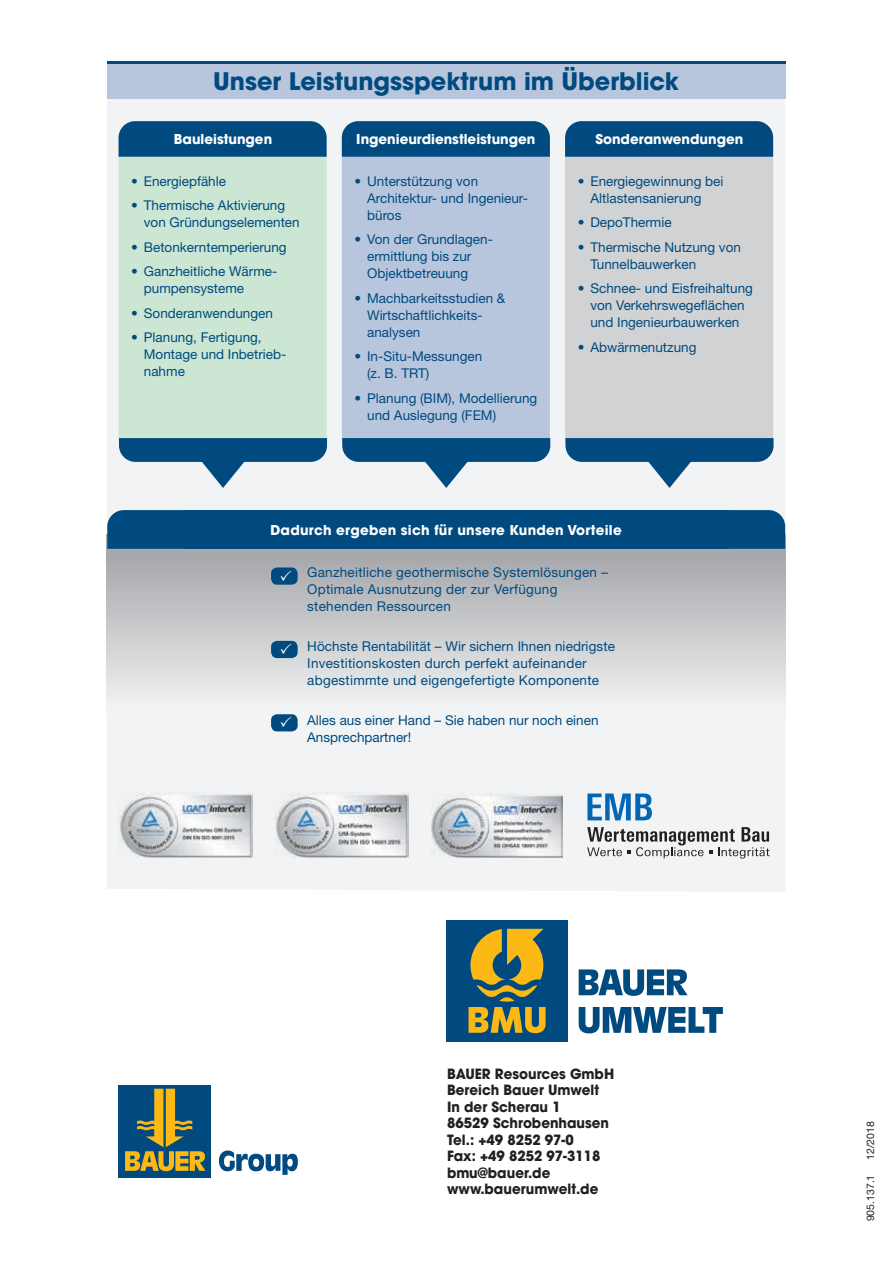
<style>
.page{position:relative;width:893px;height:1263px;background:#fff}
.page>*{position:absolute;margin:0;border:0;box-sizing:border-box;transform-origin:0 0}
.t1{font:700 24px "Avant Garde";color:#004a7f}
.t2{font:700 14.1px/16.5px "Avant Garde";color:#231f20;scale:.96 1}
.t3{font:13.5px/17px "Helvetica Neue LT";color:#004a7f}
.t4{font:13.5px/17px "Helvetica Neue LT";letter-spacing:.02em;color:#004a7f}
.t5{font:700 13.5px "Avant Garde";color:#fff}
.t6{font:700 13.5px "Avant Garde";letter-spacing:.02em;color:#fff}
.t7{font:10.5px "Helvetica Neue LT";color:#231f20}
</style>
<div class="page">
<div style="left:446px;top:921px;width:122px;height:121px;background:#004a7f"></div>
<svg style="left:470px;top:929px;width:73px;height:72px"></svg>
<svg style="left:468px;top:1007px;width:78px;height:26px"></svg>
<svg style="left:579px;top:969px;width:109px;height:27px"></svg>
<svg style="left:579px;top:1007px;width:144px;height:26px"></svg>
<div style="left:118px;top:1085px;width:93px;height:93px;background:#004a7f"></div>
<svg style="left:125px;top:1089px;width:80px;height:82px"></svg>
<svg style="left:219px;top:1150px;width:79px;height:25px"></svg>
<div style="left:107px;top:99px;width:678px;height:793px;background:#f2f3f4"></div>
<div style="left:107px;top:64px;width:678px;height:35px;background:#b8c6dd"></div>
<hr style="left:107px;top:62px;width:678px;height:2px;background:#004a7f">
<div style="left:107px;top:535px;width:678px;height:182px;background:linear-gradient(to bottom,#9d9ea2,#f4f5f6)"></div>
<img style="left:431px;top:793px;width:131px;height:64px">
<img style="left:119px;top:793px;width:133px;height:64px">
<img style="left:275px;top:793px;width:133px;height:64px">
<svg style="left:587px;top:827px;width:182px;height:31px"></svg>
<svg style="left:587px;top:793px;width:65px;height:27px"></svg>
<div style="left:119px;top:157px;width:208px;height:281px;background:#cbe6d3"></div>
<svg style="left:119px;top:438px;width:208px;height:50px"></svg>
<svg style="left:119px;top:121px;width:208px;height:36px;background:#064e82"></svg>
<div style="left:184px;top:510px;width:544px;height:39px;background:#004a7f"></div>
<svg style="left:107px;top:510px;width:77px;height:39px;background:#064e82"></svg>
<svg style="left:728px;top:510px;width:57px;height:39px;background:#074f82"></svg>
<div style="left:342px;top:157px;width:208px;height:281px;background:#b8c6dd"></div>
<svg style="left:342px;top:438px;width:208px;height:50px"></svg>
<svg style="left:342px;top:121px;width:208px;height:36px;background:#064e82"></svg>
<div style="left:565px;top:157px;width:208px;height:281px;background:#d1d2d4"></div>
<svg style="left:565px;top:438px;width:208px;height:50px"></svg>
<svg style="left:565px;top:121px;width:208px;height:36px;background:#064e81"></svg>
<div style="left:271px;top:567px;width:27px;height:18px;background:#004a7f;border-radius:6px"></div>
<div style="left:271px;top:641px;width:27px;height:17px;background:#004a7f;border-radius:6px"></div>
<div style="left:271px;top:714px;width:27px;height:17px;background:#004a7f;border-radius:6px"></div>
<h1 class="t1" style="left:213px;top:66px;width:467px">Unser Leistungsspektrum im Überblick</h1>
<p class="t5" style="left:174px;top:131px;width:100px">Bauleistungen</p>
<p class="t3" style="left:131px;top:172px;width:96px">• Energiepfähle</p>
<p class="t3" style="left:144px;top:197px;width:157px;text-indent:-13px">• Thermische Aktivierung von Gründungselementen</p>
<p class="t3" style="left:131px;top:238px;width:157px">• Betonkerntemperierung</p>
<p class="t3" style="left:144px;top:263px;width:135px;text-indent:-13px">• Ganzheitliche Wärme&shy;pumpensysteme</p>
<p class="t3" style="left:131px;top:304px;width:143px">• Sonderanwendungen</p>
<p class="t3" style="left:144px;top:329px;width:144px;text-indent:-13px">• Planung, Fertigung,<br>Montage und Inbetrieb&shy;nahme</p>
<p class="t5" style="left:356px;top:131px;width:181px">Ingenieurdienstleistungen</p>
<p class="t3" style="left:367px;top:172px;width:162px;text-indent:-13px">• Unterstützung von<br>Architektur- und Ingenieur&shy;büros</p>
<p class="t3" style="left:367px;top:231px;width:127px;text-indent:-13px">• Von der Grundlagen&shy;ermittlung bis zur<br>Objektbetreuung</p>
<p class="t3" style="left:367px;top:289px;width:140px;text-indent:-13px">• Machbarkeitsstudien &amp;<br>Wirtschaftlichkeits&shy;analysen</p>
<p class="t3" style="left:367px;top:348px;width:117px;text-indent:-13px">• In-Situ-Messungen (z. B. TRT)</p>
<p class="t3" style="left:367px;top:389px;width:172px;text-indent:-13px">• Planung (BIM), Modellierung und Auslegung (FEM)</p>
<p class="t5" style="left:595px;top:131px;width:149px">Sonderanwendungen</p>
<p class="t3" style="left:590px;top:172px;width:135px;text-indent:-13px">• Energiegewinnung bei<br>Altlastensanierung</p>
<p class="t3" style="left:578px;top:214px;width:96px">• DepoThermie</p>
<p class="t3" style="left:590px;top:238px;width:152px;text-indent:-13px">• Thermische Nutzung von<br>Tunnelbauwerken</p>
<p class="t3" style="left:578px;top:280px;width:177px;text-align:center">• Schnee- und Eisfreihaltung von Verkehrswegeflächen und Ingenieurbauwerken</p>
<p class="t3" style="left:578px;top:338px;width:120px">• Abwärmenutzung</p>
<p class="t6" style="left:270px;top:521px;width:353px">Dadurch ergeben sich für unsere Kunden Vorteile</p>
<p class="t4" style="left:307px;top:564px;width:302px">Ganzheitliche geothermische Systemlösungen –<br>Optimale Ausnutzung der zur Verfügung stehenden Ressourcen</p>
<p class="t4" style="left:307px;top:637px;width:309px">Höchste Rentabilität – Wir sichern Ihnen niedrigste<br>Investitionskosten durch perfekt aufeinander abgestimmte und eigengefertigte Komponente</p>
<p class="t3" style="left:307px;top:711px;width:293px">Alles aus einer Hand – Sie haben nur noch einen<br>Ansprechpartner!</p>
<p class="t2" style="left:447px;top:1065px;width:175px">BAUER Resources GmbH<br>Bereich Bauer Umwelt<br>In der Scherau 1<br>86529 Schrobenhausen<br>Tel.: +49 8252 97-0<br>Fax: +49 8252 97-3118 bmu@bauer.de www.bauerumwelt.de</p>
<p class="t7" style="left:864px;top:1160px;width:40px;rotate:-90deg">12/2018</p>
<p class="t7" style="left:864px;top:1221px;width:48px;rotate:-90deg">905.137.1</p>
</div>
